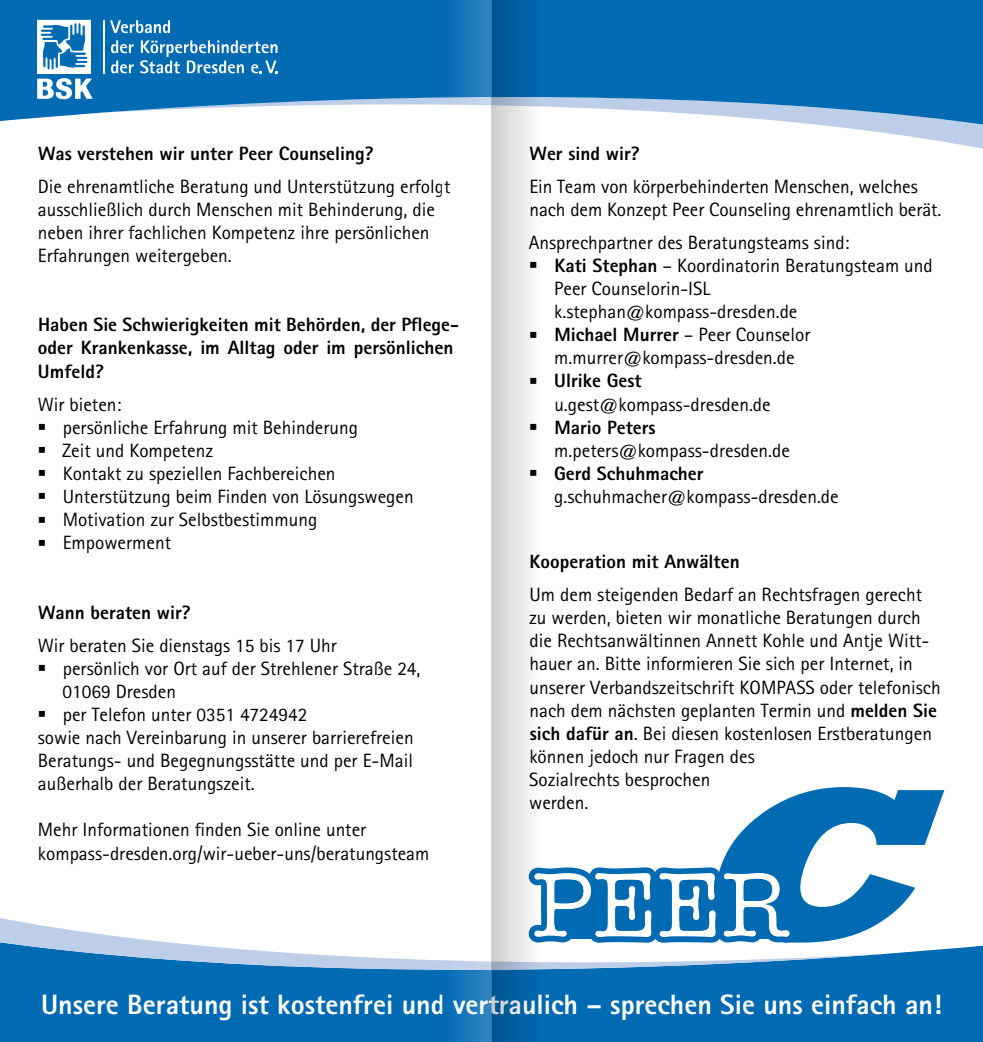
<style>
.page{position:relative;width:983px;height:1042px;background:#fff}
.page>*{position:absolute;margin:0;border:0;box-sizing:border-box;transform-origin:0 0}
.t1{font:28px "Rotis Sans Serif 75 Extra Bold";color:#fff}
.t2{font:19.25px/23.1px "Rotis Sans Serif 55 Regular";color:#000}
.t3{font:19.25px/23.1px "Rotis Sans Serif 75 Extra Bold";color:#000}
.s1{font-family:"Rotis Sans Serif 75 Extra Bold"}
</style>
<div class="page">
<svg style="left:839px;top:127px;width:143px;height:22px"></svg>
<div style="left:0;top:945px;width:982px;height:97px;background:#006ab3"></div>
<svg style="left:0;top:918px;width:889px;height:79px;fill:#006ab3"></svg>
<svg style="left:0;top:0;width:982px;height:127px;background:#2981bf"></svg>
<hr style="left:103px;top:20px;width:2px;height:53px;background:#fff">
<svg style="left:37px;top:20px;width:56px;height:79px"></svg>
<svg style="left:111px;top:61px;width:23px;height:12px"></svg>
<svg style="left:111px;top:40px;width:23px;height:13px"></svg>
<svg style="left:140px;top:40px;width:138px;height:33px"></svg>
<svg style="left:110px;top:20px;width:60px;height:13px"></svg>
<svg style="left:541px;top:787px;width:403px;height:156px"></svg>
<svg style="left:491px;top:0;width:50px;height:1042px"></svg>
<svg style="left:441px;top:0;width:50px;height:1042px"></svg>
<svg style="left:530px;top:262px;width:6px;height:6px"></svg>
<svg style="left:530px;top:331px;width:6px;height:6px"></svg>
<svg style="left:530px;top:378px;width:6px;height:6px"></svg>
<svg style="left:530px;top:424px;width:6px;height:6px"></svg>
<svg style="left:530px;top:470px;width:6px;height:6px"></svg>
<p class="t3" style="left:38px;top:141px;width:337px">Was verstehen wir unter Peer Counseling?</p>
<p class="t2" style="left:38px;top:174px;width:414px">Die ehrenamtliche Beratung und Unterstützung erfolgt ausschließlich durch Menschen mit Behinderung, die neben ihrer fachlichen Kompetenz ihre persönlichen Erfahrungen weitergeben.</p>
<p class="t3" style="left:38px;top:313px;width:422px">Haben Sie Schwierigkeiten mit Behörden, der Pflege&shy;oder Krankenkasse, im Alltag oder im persönlichen<br>Umfeld?</p>
<p class="t2" style="left:62px;top:392px;width:353px;text-indent:-24px">Wir bieten:<br>persönliche Erfahrung mit Behinderung<br>Zeit und Kompetenz<br>Kontakt zu speziellen Fachbereichen<br>Unterstützung beim Finden von Lösungswegen<br>Motivation zur Selbstbestimmung<br>Empowerment</p>
<p class="t3" style="left:38px;top:600px;width:154px">Wann beraten wir?</p>
<p class="t2" style="left:38px;top:633px;width:300px">Wir beraten Sie dienstags 15 bis 17 Uhr</p>
<p class="t2" style="left:63px;top:656px;width:359px">persönlich vor Ort auf der Strehlener Straße 24,</p>
<p class="t2" style="left:63px;top:679px;width:115px">01069 Dresden</p>
<p class="t2" style="left:63px;top:702px;width:246px">per Telefon unter 0351 4724942</p>
<p class="t2" style="left:38px;top:726px;width:377px">sowie nach Vereinbarung in unserer barrierefreien</p>
<p class="t2" style="left:38px;top:749px;width:376px">Beratungs- und Begegnungsstätte und per E-Mail</p>
<p class="t2" style="left:38px;top:772px;width:218px">außerhalb der Beratungszeit.</p>
<p class="t2" style="left:38px;top:818px;width:393px">Mehr Informationen finden Sie online unter kompass-dresden.org/wir-ueber-uns/beratungsteam</p>
<p class="t3" style="left:529px;top:141px;width:112px">Wer sind wir?</p>
<p class="t2" style="left:529px;top:174px;width:413px">Ein Team von körperbehinderten Menschen, welches nach dem Konzept Peer Counseling ehrenamtlich berät.</p>
<p class="t2" style="left:554px;top:231px;width:380px;text-indent:-25px">Ansprechpartner des Beratungsteams sind:<br><span class="s1">Kati Stephan</span> – Koordinatorin Beratungsteam und Peer Counselorin-ISL k.stephan@kompass-dresden.de<br><span class="s1">Michael Murrer</span> – Peer Counselor m.murrer@kompass-dresden.de</p>
<p class="t3" style="left:554px;top:369px;width:89px">Ulrike Gest</p>
<p class="t2" style="left:554px;top:392px;width:218px">u.gest@kompass-dresden.de</p>
<p class="t3" style="left:554px;top:415px;width:103px">Mario Peters</p>
<p class="t2" style="left:554px;top:438px;width:237px">m.peters@kompass-dresden.de</p>
<p class="t3" style="left:554px;top:461px;width:151px">Gerd Schuhmacher</p>
<p class="t2" style="left:554px;top:485px;width:286px">g.schuhmacher@kompass-dresden.de</p>
<p class="t3" style="left:529px;top:550px;width:211px">Kooperation mit Anwälten</p>
<p class="t2" style="left:529px;top:583px;width:413px">Um dem steigenden Bedarf an Rechtsfragen gerecht zu werden, bieten wir monatliche Beratungen durch die Rechtsanwältinnen Annett Kohle und Antje Witt&shy;hauer an. Bitte informieren Sie sich per Internet, in unserer Verbandszeitschrift KOMPASS oder telefonisch nach dem nächsten geplanten Termin und <span class="s1">melden Sie sich dafür an</span>. Bei diesen kostenlosen Erstberatungen können jedoch nur Fragen des<br>Sozialrechts besprochen<br>werden.</p>
<h1 class="t1" style="left:41px;top:987px;width:902px">Unsere Beratung ist kostenfrei und vertraulich – sprechen Sie uns einfach an!</h1>
</div>
